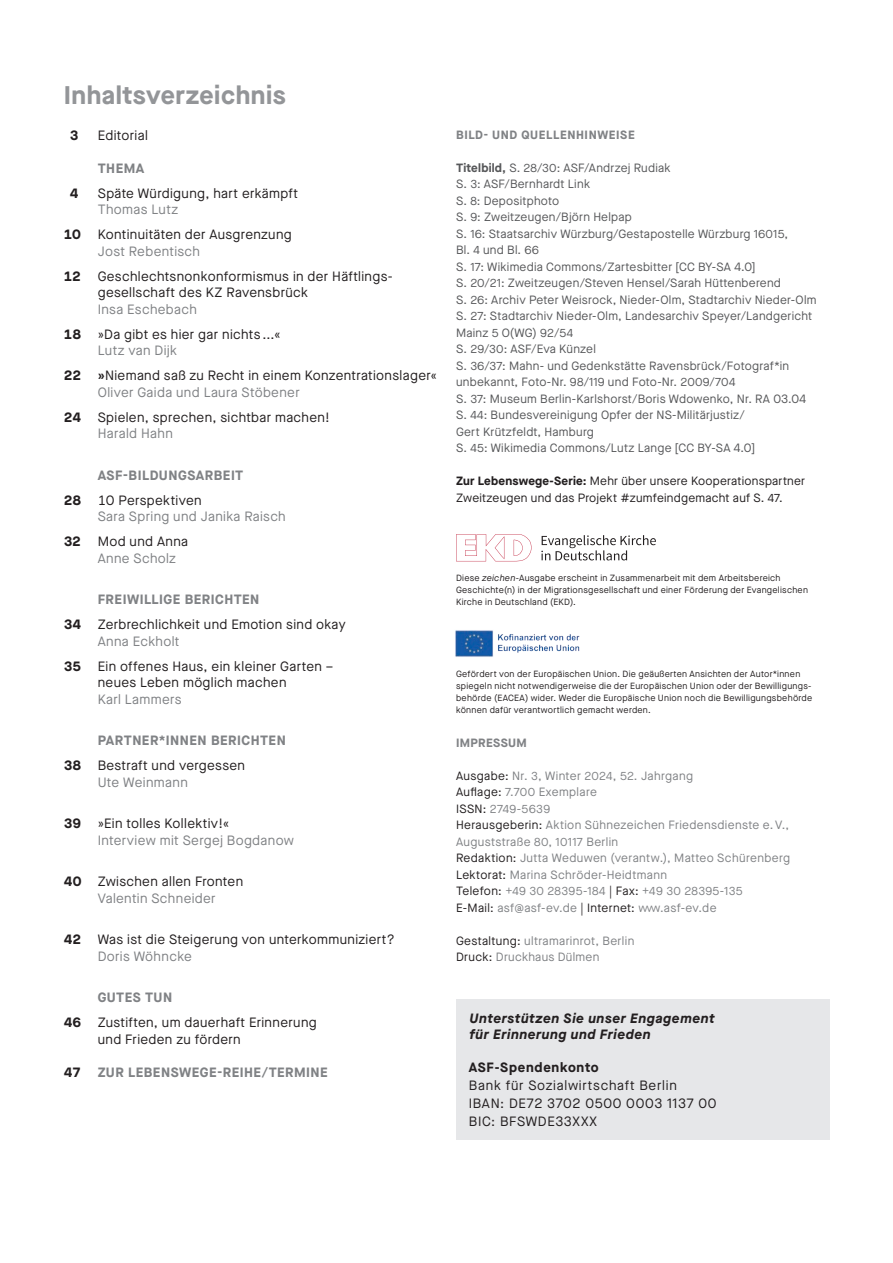
<style>
.page{position:relative;width:893px;height:1263px;background:#fff}
.page>*{position:absolute;margin:0;border:0;box-sizing:border-box;transform-origin:0 0}
.t1{font:700 25.5px "Maison Neue";letter-spacing:.02em;color:#939598}
.t2{font:13.5px/25px "Maison Neue";letter-spacing:.025em;color:#231f20}
.t3{font:13.5px/25px "Maison Neue";letter-spacing:.025em;color:#808285}
.t4{font:700 13.5px/25px "Maison Neue";letter-spacing:.035em;color:#808285}
.t5{font:13.5px/18px "Maison Neue";letter-spacing:.055em;color:#231f20}
.t6{font:italic 700 13.5px/16.5px "Maison Neue";letter-spacing:.045em;color:#231f20}
.t7{font:700 13.5px "Maison Neue";letter-spacing:.055em;color:#231f20}
.t8{font:12px/16.5px "Maison Neue";letter-spacing:.02em;color:#57585a}
.t9{font:12px/16.5px "Maison Neue";letter-spacing:.03em;color:#808285}
.t10{font:12px/16.5px "Maison Neue";letter-spacing:.02em;color:#231f20}
.t11{font:700 12px "Maison Neue";letter-spacing:.05em;color:#808285}
.t12{font:700 12px "Maison Neue";letter-spacing:.03em;color:#808285}
.t13{font:9px/12px "Maison Neue";letter-spacing:.03em;color:#231f20}
.s1{color:#808285}
.s2{font-weight:700}
.s3{color:#231f20}
.s4{font-weight:400;color:#231f20}
.s5{font-weight:700;color:#231f20}
.s6{font-weight:700;color:#808285}
.s7{font-style:italic}
</style>
<div class="page">
<div style="left:456px;top:999px;width:373px;height:141px;background:#e6e7e9"></div>
<img style="left:455px;top:630px;width:125px;height:27px">
<svg style="left:541px;top:535px;width:115px;height:25px"></svg>
<svg style="left:456px;top:534px;width:76px;height:27px"></svg>
<h1 class="t1" style="left:64px;top:77px;width:223px">Inhaltsverzeichnis</h1>
<p class="t7" style="left:70px;top:125px;width:10px">3</p>
<p class="t2" style="left:98px;top:122px;width:52px">Editorial</p>
<p class="t4" style="left:98px;top:155px;width:48px">THEMA</p>
<p class="t7" style="left:70px;top:183px;width:10px">4</p>
<p class="t2" style="left:98px;top:180px;width:202px">Späte Würdigung, hart erkämpft</p>
<p class="t2" style="left:64px;top:197px;width:229px;text-indent:34px"><span class="s1">Thomas Lutz<br></span><span class="s2">10</span> Kontinuitäten der Ausgrenzung</p>
<p class="t2" style="left:64px;top:238px;width:330px;text-indent:34px"><span class="s1">Jost Rebentisch<br></span><span class="s2">12</span> Geschlechtsnonkonformismus in der Häftlings-</p>
<p class="t2" style="left:98px;top:280px;width:212px">gesellschaft des KZ Ravensbrück</p>
<p class="t2" style="left:64px;top:296px;width:218px;text-indent:34px"><span class="s1">Insa Eschebach<br></span><span class="s2">18</span> »Da gibt es hier gar nichts ...«</p>
<p class="t2" style="left:64px;top:338px;width:375px;text-indent:34px"><span class="s1">Lutz van Dijk<br></span><span class="s2">22 »</span>Niemand saß zu Recht in einem Konzentrationslager«</p>
<p class="t2" style="left:64px;top:379px;width:268px;text-align:center"><span class="s1">Oliver Gaida und Laura Stöbener<br></span><span class="s2">24</span> Spielen, sprechen, sichtbar machen!</p>
<p class="t3" style="left:98px;top:421px;width:77px">Harald Hahn</p>
<p class="t4" style="left:64px;top:462px;width:181px;text-indent:34px">ASF-BILDUNGSARBEIT<br><span class="s3">28</span> <span class="s4">10 Perspektiven</span></p>
<p class="t3" style="left:64px;top:504px;width:224px;text-indent:34px">Sara Spring und Janika Raisch<br><span class="s5">32</span> <span class="s3">Mod und Anna</span></p>
<p class="t3" style="left:98px;top:545px;width:80px">Anne Scholz</p>
<p class="t2" style="left:64px;top:587px;width:283px;text-indent:34px"><span class="s6">FREIWILLIGE BERICHTEN<br></span><span class="s2">34</span> Zerbrechlichkeit und Emotion sind okay</p>
<p class="t2" style="left:64px;top:628px;width:271px;text-indent:34px"><span class="s1">Anna Eckholt<br></span><span class="s2">35</span> Ein offenes Haus, ein kleiner Garten –</p>
<p class="t2" style="left:98px;top:670px;width:190px">neues Leben möglich machen</p>
<p class="t3" style="left:98px;top:686px;width:85px">Karl Lammers</p>
<p class="t4" style="left:64px;top:728px;width:224px;text-indent:34px">PARTNER*INNEN BERICHTEN<br><span class="s3">38</span> <span class="s4">Bestraft und vergessen</span></p>
<p class="t3" style="left:98px;top:769px;width:92px">Ute Weinmann</p>
<p class="t3" style="left:98px;top:815px;width:198px;line-height:16.5px;text-indent:-34px"><span class="s5">39</span> <span class="s3">»Ein tolles Kollektiv!«<br></span>Interview mit Sergej Bogdanow</p>
<p class="t2" style="left:64px;top:873px;width:181px;line-height:16.5px;text-align:center"><span class="s2">40</span> Zwischen allen Fronten<br><span class="s1">Valentin Schneider</span></p>
<p class="t2" style="left:98px;top:931px;width:298px;line-height:16.5px;text-indent:-34px"><span class="s2">42</span> Was ist die Steigerung von unterkommuniziert?<br><span class="s1">Doris Wöhncke</span></p>
<p class="t2" style="left:64px;top:985px;width:255px;text-indent:34px"><span class="s6">GUTES TUN<br></span><span class="s2">46</span> Zustiften, um dauerhaft Erinnerung</p>
<p class="t2" style="left:98px;top:1026px;width:145px">und Frieden zu fördern</p>
<p class="t4" style="left:64px;top:1059px;width:266px"><span class="s3">47</span> ZUR LEBENSWEGE-REIHE/TERMINE</p>
<p class="t11" style="left:456px;top:126px;width:180px">BILD- UND QUELLENHINWEISE</p>
<p class="t8" style="left:456px;top:159px;width:362px"><span class="s2">Titelbild,</span> S. 28/30: ASF/Andrzej Rudiak<br>S. 3: ASF/Bernhardt Link<br>S. 8: Depositphoto<br>S. 9: Zweitzeugen/Björn Helpap<br>S. 16: Staatsarchiv Würzburg/Gestapostelle Würzburg 16015,<br>Bl. 4 und Bl. 66<br>S. 17: Wikimedia Commons/Zartesbitter [CC BY-SA 4.0]<br>S. 20/21: Zweitzeugen/Steven Hensel/Sarah Hüttenberend<br>S. 26: Archiv Peter Weisrock, Nieder-Olm, Stadtarchiv Nieder-Olm S. 27: Stadtarchiv Nieder-Olm, Landesarchiv Speyer/Landgericht Mainz 5 O(WG) 92/54<br>S. 29/30: ASF/Eva Künzel<br>S. 36/37: Mahn- und Gedenkstätte Ravensbrück/Fotograf*in unbekannt, Foto-Nr. 98/119 und Foto-Nr. 2009/704<br>S. 37: Museum Berlin-Karlshorst/Boris Wdowenko, Nr. RA 03.04<br>S. 44: Bundesvereinigung Opfer der NS-Militärjustiz/<br>Gert Krützfeldt, Hamburg<br>S. 45: Wikimedia Commons/Lutz Lange [CC BY-SA 4.0]</p>
<p class="t10" style="left:456px;top:473px;width:351px"><span class="s2">Zur Lebenswege-Serie:</span> Mehr über unsere Kooperationspartner<br>Zweitzeugen und das Projekt #zumfeindgemacht auf S. 47.</p>
<p class="t13" style="left:456px;top:572px;width:353px">Diese <span class="s7">zeichen</span>-Ausgabe erscheint in Zusammenarbeit mit dem Arbeitsbereich<br>Geschichte(n) in der Migrationsgesellschaft und einer Förderung der Evangelischen<br>Kirche in Deutschland (EKD).</p>
<p class="t13" style="left:456px;top:668px;width:358px">Gefördert von der Europäischen Union. Die geäußerten Ansichten der Autor*innen spiegeln nicht notwendigerweise die der Europäischen Union oder der Bewilligungs&shy;behörde (EACEA) wider. Weder die Europäische Union noch die Bewilligungsbehörde können dafür verantwortlich gemacht werden.</p>
<p class="t12" style="left:456px;top:734px;width:72px">IMPRESSUM</p>
<p class="t9" style="left:456px;top:767px;width:335px"><span class="s3">Ausgabe:</span> Nr. 3, Winter 2024, 52. Jahrgang<br><span class="s3">Auflage:</span> 7.700 Exemplare<br><span class="s3">ISSN:</span> 2749-5639<br><span class="s3">Herausgeberin:</span> Aktion Sühnezeichen Friedensdienste e. V., Auguststraße 80, 10117 Berlin<br><span class="s3">Redaktion:</span> Jutta Weduwen (verantw.), Matteo Schürenberg <span class="s3">Lektorat:</span> Marina Schröder-Heidtmann<br><span class="s3">Telefon:</span> +49 30 28395-184 <span class="s3">| Fax:</span> +49 30 28395-135<br><span class="s3">E-Mail:</span> asf@asf-ev.de <span class="s3">| Internet:</span> www.asf-ev.de</p>
<p class="t9" style="left:456px;top:932px;width:180px"><span class="s3">Gestaltung:</span> ultramarinrot, Berlin<br><span class="s3">Druck:</span> Druckhaus Dülmen</p>
<p class="t6" style="left:469px;top:1009px;width:247px">Unterstützen Sie unser Engagement für Erinnerung und Frieden</p>
<p class="t7" style="left:469px;top:1058px;width:132px">ASF-Spendenkonto</p>
<p class="t5" style="left:469px;top:1076px;width:249px">Bank für Sozialwirtschaft Berlin<br>IBAN: DE72 3702 0500 0003 1137 00<br>BIC: BFSWDE33XXX</p>
</div>
